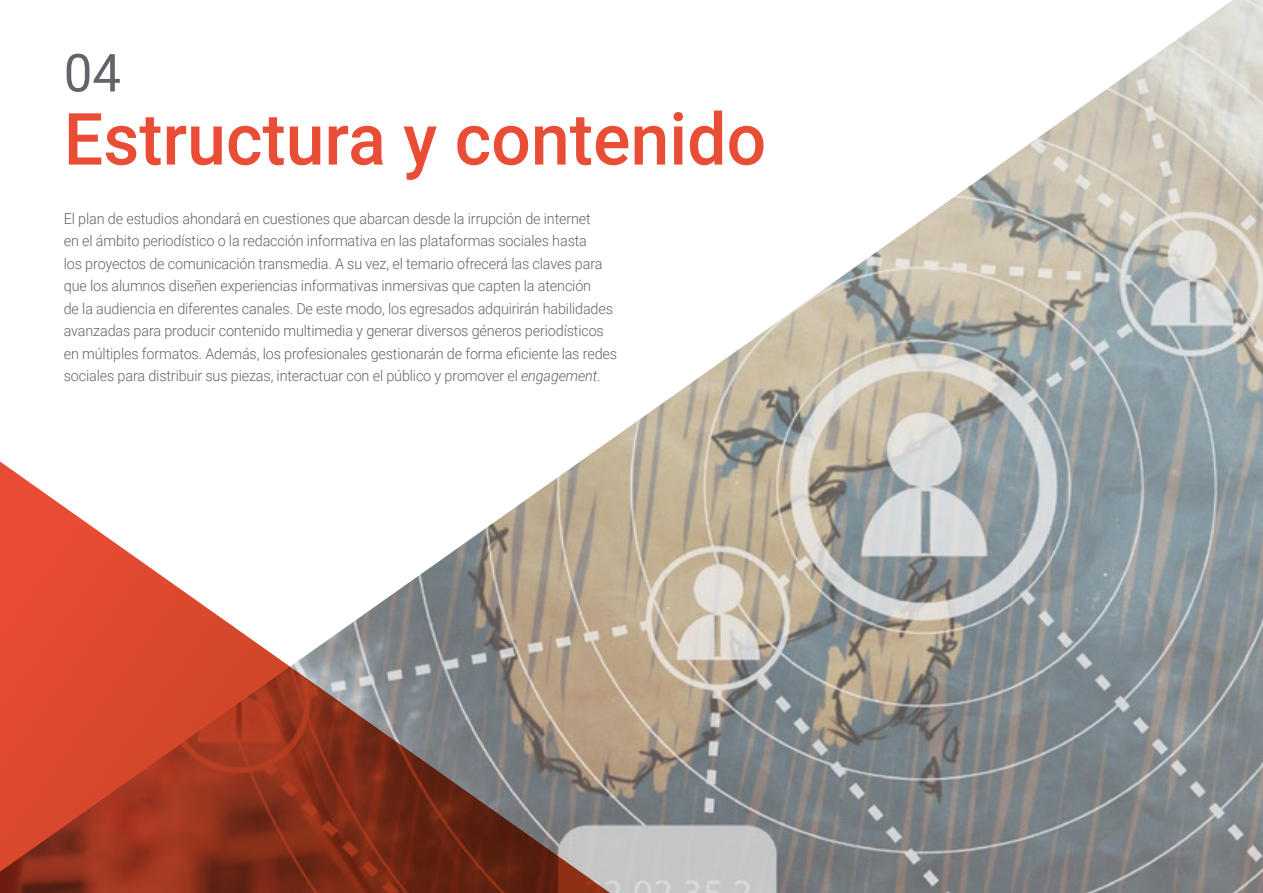
<style>
.page{position:relative;width:1263px;height:893px;background:#fff}
.page>*{position:absolute;margin:0;border:0;box-sizing:border-box;transform-origin:0 0}
.t1{font:500 72px "Roboto";color:#e94d35}
.t2{font:52.5px "Roboto";color:#61646a}
.t3{font:300 15px/22.5px "Roboto";letter-spacing:-.01em;color:#61646a;scale:.96 1}
.s1{font-style:italic}
</style>
<div class="page">
<img style="left:602px;top:0;width:661px;height:893px">
<svg style="left:0;top:446px;width:640px;height:447px"></svg>
<h2 class="t2" style="left:64px;top:36px;width:59px">04</h2>
<h1 class="t1" style="left:64px;top:89px;width:704px">Estructura y contenido</h1>
<p class="t3" style="left:64px;top:207px;width:578px">El plan de estudios ahondará en cuestiones que abarcan desde la irrupción de internet<br>en el ámbito periodístico o la redacción informativa en las plataformas sociales hasta<br>los proyectos de comunicación transmedia. A su vez, el temario ofrecerá las claves para que los alumnos diseñen experiencias informativas inmersivas que capten la atención<br>de la audiencia en diferentes canales. De este modo, los egresados adquirirán habilidades avanzadas para producir contenido multimedia y generar diversos géneros periodísticos en múltiples formatos. Además, los profesionales gestionarán de forma eficiente las redes sociales para distribuir sus piezas, interactuar con el público y promover el <span class="s1">engagement</span>.</p>
</div>
